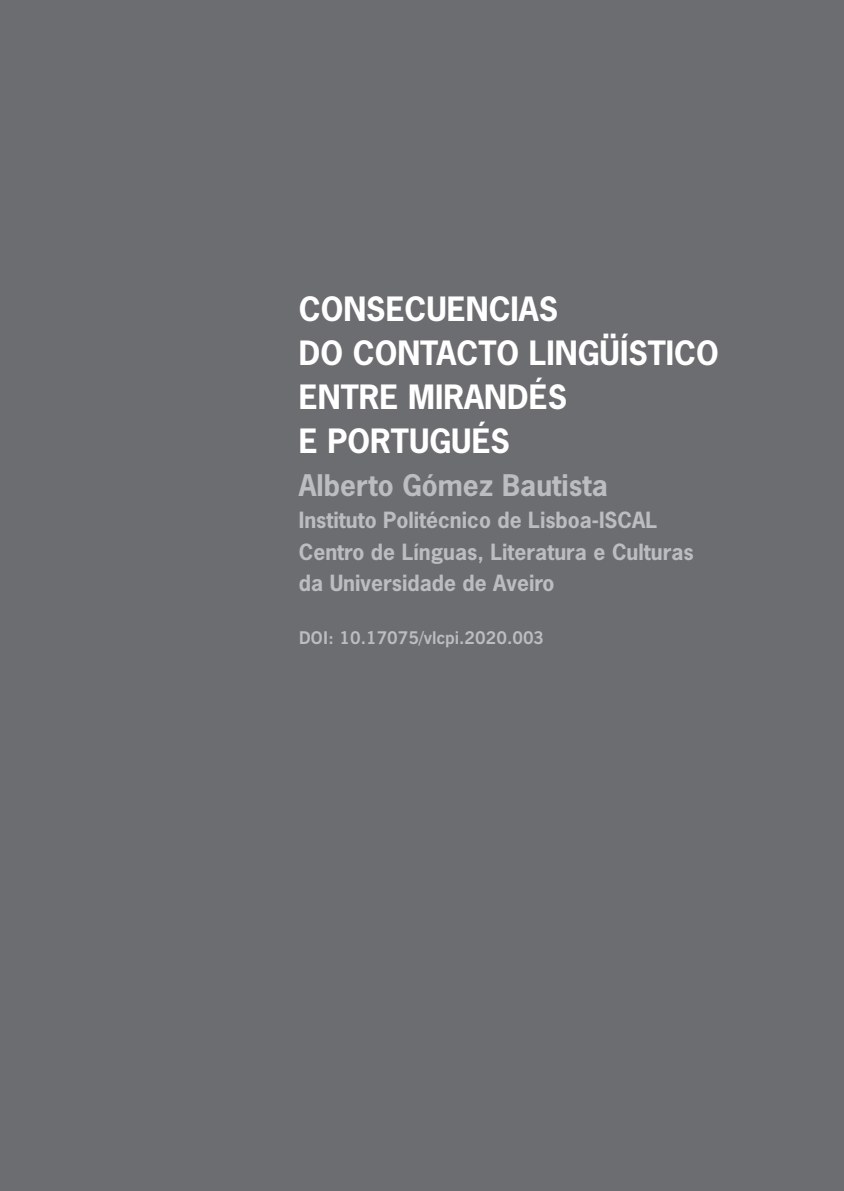
<style>
.page{position:relative;width:844px;height:1191px;background:#fff}
.page>*{position:absolute;margin:0;border:0;box-sizing:border-box;transform-origin:0 0}
.t1{font:700 31.5px/43.8px "News Gothic Std";color:#fff}
.t2{font:700 28px "News Gothic Std";color:#bcbdc0}
.t3{font:700 21px/31.5px "News Gothic Std";color:#bcbdc0}
.t4{font:700 17.5px "News Gothic BT";color:#bcbdc0}
</style>
<div class="page">
<div style="left:0;top:0;width:843px;height:1191px;background:#6c6d70"></div>
<h1 class="t1" style="left:299px;top:287px;width:421px">CONSECUENCIAS<br>DO CONTACTO LINGÜÍSTICO<br>ENTRE MIRANDÉS<br>E PORTUGUÉS</h1>
<h2 class="t2" style="left:299px;top:467px;width:310px">Alberto Gómez Bautista</h2>
<p class="t3" style="left:299px;top:504px;width:396px">Instituto Politécnico de Lisboa-ISCAL<br>Centro de Línguas, Literatura e Culturas da Universidade de Aveiro</p>
<p class="t4" style="left:299px;top:626px;width:247px">DOI: 10.17075/vlcpi.2020.003</p>
</div>
